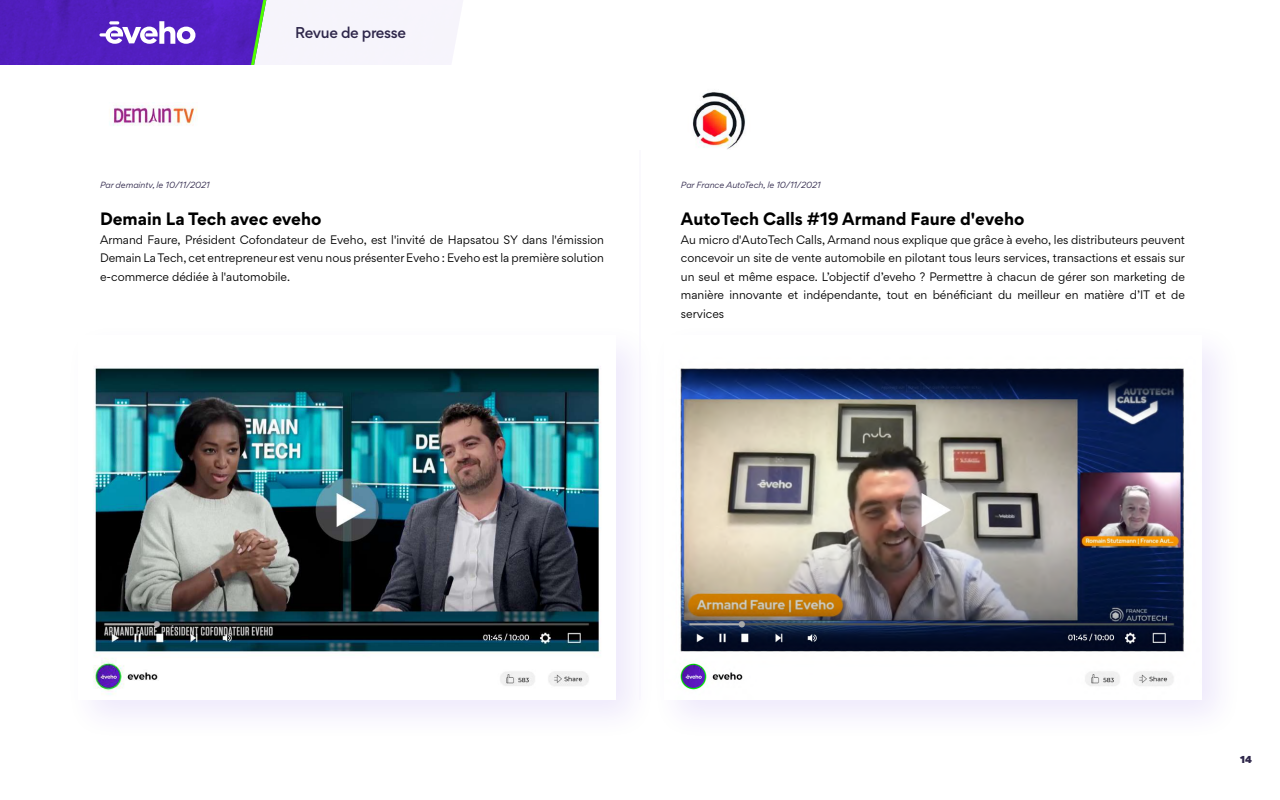
<style>
.page{position:relative;width:1280px;height:800px;background:#fff}
.page>*{position:absolute;margin:0;border:0;box-sizing:border-box;transform-origin:0 0}
.t1{font:700 16px "Gordita";color:#000}
.t2{font:500 14px "Gordita";letter-spacing:-.025em;color:#2e264a}
.t3{font:11px/18.5px "Gordita";color:#000;text-align:justify}
.t4{font:900 9px "Gordita";color:#2e264a}
.t5{font:italic 8px "Gordita";color:#2e264a}
</style>
<div class="page">
<img style="left:0;top:0;width:251px;height:65px">
<svg style="left:251px;top:0;width:15px;height:65px"></svg>
<svg style="left:99px;top:21px;width:96px;height:23px"></svg>
<div style="left:64px;top:321px;width:594px;height:421px;background:#5926db;opacity:.1"></div>
<img style="left:78px;top:335px;width:538px;height:365px">
<div style="left:650px;top:321px;width:594px;height:421px;background:#5926db;opacity:.1"></div>
<img style="left:664px;top:335px;width:538px;height:365px">
<img style="left:112px;top:105px;width:86px;height:21px">
<hr style="left:640px;top:150px;width:1px;height:550px;background:#f7f4fd">
<img style="left:692px;top:92px;width:53px;height:58px">
<p class="t2" style="left:295px;top:22px;width:112px">Revue de presse</p>
<p class="t5" style="left:100px;top:179px;width:111px">Par demaintv, le 10/11/2021</p>
<h1 class="t1" style="left:100px;top:206px;width:223px">Demain La Tech avec eveho</h1>
<p class="t3" style="left:100px;top:230px;width:506px">Armand Faure, Président Cofondateur de Eveho, est l'invité de Hapsatou SY dans l'émission Demain La Tech, cet entrepreneur est venu nous présenter Eveho : Eveho est la première solution e-commerce dédiée à l'automobile.</p>
<p class="t5" style="left:681px;top:179px;width:141px">Par France AutoTech, le 10/11/2021</p>
<h1 class="t1" style="left:681px;top:206px;width:345px">AutoTech Calls #19 Armand Faure d'eveho</h1>
<p class="t3" style="left:681px;top:230px;width:506px">Au micro d'AutoTech Calls, Armand nous explique que grâce à eveho, les distributeurs peuvent concevoir un site de vente automobile en pilotant tous leurs services, transactions et essais sur un seul et même espace. L’objectif d’eveho ? Permettre à chacun de gérer son marketing de manière innovante et indépendante, tout en bénéficiant du meilleur en matière d’IT et de services</p>
<p class="t4" style="left:1240px;top:752px;width:13px">14</p>
</div>
